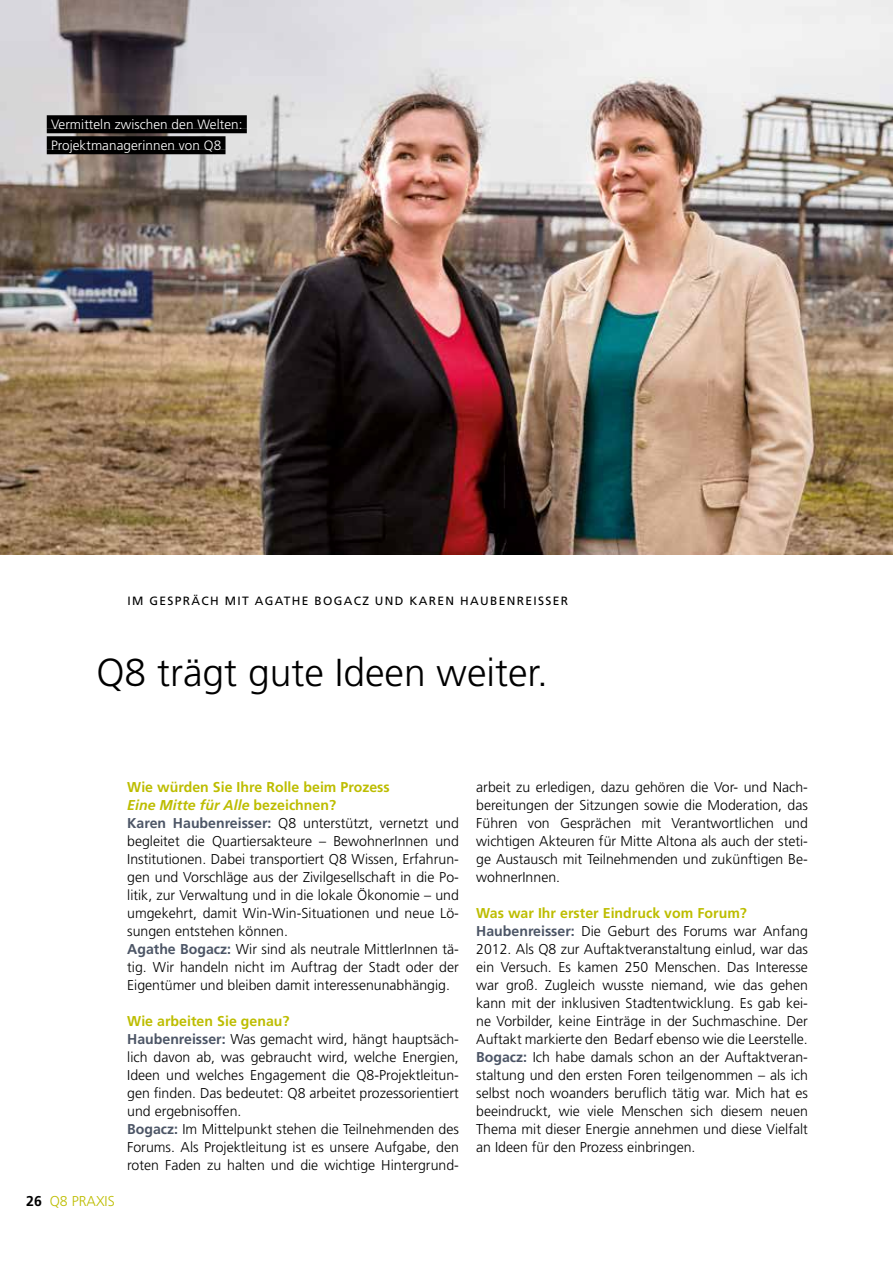
<style>
.page{position:relative;width:893px;height:1263px;background:#fff}
.page>*{position:absolute;margin:0;border:0;box-sizing:border-box;transform-origin:0 0}
.t1{font:300 39px "Frutiger";color:#000}
.t2{font:300 14.25px/18px "Frutiger";color:#000}
.t3{font:300 14.25px "Frutiger";color:#bdbd00}
.t4{font:300 13.5px/21px "Frutiger";letter-spacing:.005em;color:#fff}
.t5{font:12px "Frutiger";letter-spacing:.11em;color:#000}
.s1{font-weight:700;color:#000}
.s2{font-weight:700;color:#bdbd00}
.s3{font-weight:700;font-style:italic;color:#bdbd00}
.s4{font-weight:700;color:#4c5566}
</style>
<div class="page">
<img style="left:0;top:0;width:893px;height:555px">
<div style="left:47px;top:115px;width:200px;height:14px;background:#000"></div>
<hr style="left:47px;top:129px;width:200px;height:4px;background:#000">
<div style="left:47px;top:136px;width:178px;height:14px;background:#000"></div>
<hr style="left:47px;top:150px;width:178px;height:4px;background:#000">
<p class="t4" style="left:51px;top:114px;width:193px">Vermitteln zwischen den Welten:<br>Projektmanagerinnen von Q8</p>
<p class="t5" style="left:128px;top:594px;width:442px">IM GESPRÄCH MIT AGATHE BOGACZ UND KAREN HAUBENREISSER</p>
<h1 class="t1" style="left:96px;top:651px;width:453px">Q8 trägt gute Ideen weiter.</h1>
<p class="t3" style="left:26px;top:1193px;width:90px"><span class="s1">26</span> Q8 PRAXIS</p>
<p class="t2" style="left:127px;top:778px;width:333px"><span class="s2">Wie würden Sie Ihre Rolle beim Prozess<br></span><span class="s3">Eine Mitte für Alle</span> <span class="s2">bezeichnen?<br></span><span class="s4">Karen Haubenreisser:</span> Q8 unterstützt, vernetzt und begleitet die Quartiersakteure – BewohnerInnen und Institutionen. Dabei transportiert Q8 Wissen, Erfahrun&shy;gen und Vorschläge aus der Zivilgesellschaft in die Po&shy;litik, zur Verwaltung und in die lokale Ökonomie – und umgekehrt, damit Win-Win-Situationen und neue Lö&shy;sungen entstehen können.<br><span class="s4">Agathe Bogacz:</span> Wir sind als neutrale MittlerInnen tä&shy;tig. Wir handeln nicht im Auftrag der Stadt oder der Eigentümer und bleiben damit interessenunabhängig.</p>
<p class="t2" style="left:127px;top:1012px;width:333px"><span class="s2">Wie arbeiten Sie genau?<br></span><span class="s4">Haubenreisser:</span> Was gemacht wird, hängt hauptsäch&shy;lich davon ab, was gebraucht wird, welche Energien, Ideen und welches Engagement die Q8-Projektleitun&shy;gen finden. Das bedeutet: Q8 arbeitet prozessorientiert und ergebnisoffen.<br><span class="s4">Bogacz:</span> Im Mittelpunkt stehen die Teilnehmenden des Forums. Als Projektleitung ist es unsere Aufgabe, den roten Faden zu halten und die wichtige Hintergrund-</p>
<p class="t2" style="left:476px;top:778px;width:333px;text-align:justify">arbeit zu erledigen, dazu gehören die Vor- und Nach&shy;bereitungen der Sitzungen sowie die Moderation, das Führen von Gesprächen mit Verantwortlichen und wichtigen Akteuren für Mitte Altona als auch der steti&shy;ge Austausch mit Teilnehmenden und zukünftigen Be&shy;wohnerInnen.</p>
<p class="t2" style="left:476px;top:904px;width:333px"><span class="s2">Was war Ihr erster Eindruck vom Forum?<br></span><span class="s4">Haubenreisser:</span> Die Geburt des Forums war Anfang 2012. Als Q8 zur Auftaktveranstaltung einlud, war das ein Versuch. Es kamen 250 Menschen. Das Interesse war groß. Zugleich wusste niemand, wie das gehen kann mit der inklusiven Stadtentwicklung. Es gab kei&shy;ne Vorbilder, keine Einträge in der Suchmaschine. Der Auftakt markierte den Bedarf ebenso wie die Leerstelle.<br><span class="s4">Bogacz:</span> Ich habe damals schon an der Auftaktveran&shy;staltung und den ersten Foren teilgenommen – als ich selbst noch woanders beruflich tätig war. Mich hat es beeindruckt, wie viele Menschen sich diesem neuen Thema mit dieser Energie annehmen und diese Vielfalt an Ideen für den Prozess einbringen.</p>
</div>
